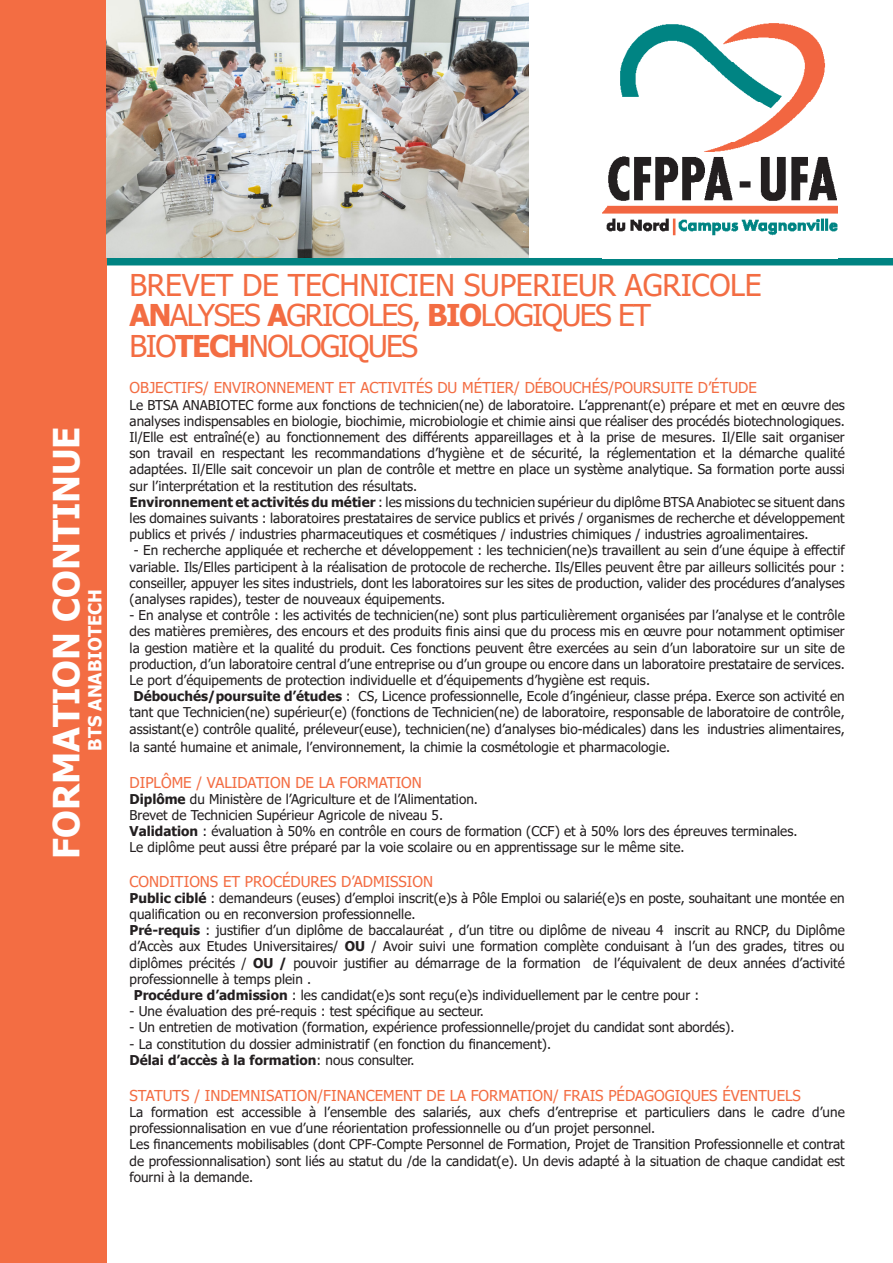
<style>
.page{position:relative;width:893px;height:1263px;background:#fff}
.page>*{position:absolute;margin:0;border:0;box-sizing:border-box;transform-origin:0 0}
.t1{font:700 36px "Tahoma";color:#fff}
.t2{font:30px/31.2px "Tahoma";letter-spacing:-.05em;color:#f36d43}
.t3{font:30px "Tahoma";letter-spacing:-.01em;color:#f36d43}
.t4{font:700 18px "Tahoma";color:#fff}
.t5{font:15px "Tahoma";color:#f36d43}
.t6{font:13.5px/16.2px "Tahoma";color:#231f20;text-align:justify}
.t7{font:700 13.5px "Tahoma";color:#231f20}
.s1{font-weight:700}
.s2{font-weight:400}
</style>
<div class="page">
<div style="left:106px;top:258px;width:787px;height:7px;background:#008382"></div>
<div style="left:0;top:0;width:106px;height:1263px;background:#f36d43"></div>
<img style="left:602px;top:23px;width:236px;height:213px">
<img style="left:106px;top:0;width:423px;height:258px">
<p class="t1" style="left:41px;top:859px;width:434px;rotate:-90deg">FORMATION CONTINUE</p>
<p class="t4" style="left:82px;top:751px;width:163px;rotate:-90deg">BTS ANABIOTECH</p>
<p class="t3" style="left:130px;top:265px;width:634px">BREVET DE TECHNICIEN SUPERIEUR AGRICOLE</p>
<p class="t2" style="left:130px;top:301px;width:523px"><span class="s1">AN</span>ALYSES <span class="s1">A</span>GRICOLES, <span class="s1">BIO</span>LOGIQUES ET<br>BIO<span class="s1">TECH</span>NOLOGIQUES</p>
<p class="t5" style="left:130px;top:378px;width:629px">OBJECTIFS/ ENVIRONNEMENT ET ACTIVITÉS DU MÉTIER/ DÉBOUCHÉS/POURSUITE D’ÉTUDE</p>
<p class="t6" style="left:130px;top:397px;width:717px">Le BTSA ANABIOTEC forme aux fonctions de technicien(ne) de laboratoire. L’apprenant(e) prépare et met en œuvre des analyses indispensables en biologie, biochimie, microbiologie et chimie ainsi que réaliser des procédés biotechnologiques.<br>Il/Elle est entraîné(e) au fonctionnement des différents appareillages et à la prise de mesures. Il/Elle sait organiser son travail en respectant les recommandations d’hygiène et de sécurité, la réglementation et la démarche qualité adaptées. Il/Elle sait concevoir un plan de contrôle et mettre en place un système analytique. Sa formation porte aussi sur l’interprétation et la restitution des résultats.</p>
<p class="t6" style="left:130px;top:494px;width:717px"><span class="s1">Environnement et activités du métier</span> : les missions du technicien supérieur du diplôme BTSA Anabiotec se situent dans les domaines suivants : laboratoires prestataires de service publics et privés / organismes de recherche et développement publics et privés / industries pharmaceutiques et cosmétiques / industries chimiques / industries agroalimentaires.</p>
<p class="t6" style="left:130px;top:543px;width:717px;text-indent:4px">- En recherche appliquée et recherche et développement : les technicien(ne)s travaillent au sein d’une équipe à effectif variable. Ils/Elles participent à la réalisation de protocole de recherche. Ils/Elles peuvent être par ailleurs sollicités pour : conseiller, appuyer les sites industriels, dont les laboratoires sur les sites de production, valider des procédures d’analyses (analyses rapides), tester de nouveaux équipements.</p>
<p class="t6" style="left:130px;top:608px;width:717px">- En analyse et contrôle : les activités de technicien(ne) sont plus particulièrement organisées par l’analyse et le contrôle des matières premières, des encours et des produits finis ainsi que du process mis en œuvre pour notamment optimiser la gestion matière et la qualité du produit. Ces fonctions peuvent être exercées au sein d’un laboratoire sur un site de production, d’un laboratoire central d’une entreprise ou d’un groupe ou encore dans un laboratoire prestataire de services.</p>
<p class="t6" style="left:130px;top:673px;width:522px">Le port d’équipements de protection individuelle et d’équipements d’hygiène est requis.</p>
<p class="t6" style="left:130px;top:689px;width:717px"><span class="s1">Débouchés/poursuite d’études</span> : CS, Licence professionnelle, Ecole d’ingénieur, classe prépa. Exerce son activité en tant que Technicien(ne) supérieur(e) (fonctions de Technicien(ne) de laboratoire, responsable de laboratoire de contrôle, assistant(e) contrôle qualité, préleveur(euse), technicien(ne) d’analyses bio-médicales) dans les industries alimentaires,</p>
<p class="t6" style="left:130px;top:739px;width:542px">la santé humaine et animale, l’environnement, la chimie la cosmétologie et pharmacologie.</p>
<p class="t5" style="left:130px;top:772px;width:294px">DIPLÔME / VALIDATION DE LA FORMATION</p>
<p class="t6" style="left:130px;top:791px;width:350px"><span class="s1">Diplôme</span> du Ministère de l’Agriculture et de l’Alimentation.</p>
<p class="t6" style="left:130px;top:808px;width:315px">Brevet de Technicien Supérieur Agricole de niveau 5.</p>
<p class="t6" style="left:130px;top:824px;width:669px"><span class="s1">Validation</span> : évaluation à 50% en contrôle en cours de formation (CCF) et à 50% lors des épreuves terminales.</p>
<p class="t6" style="left:130px;top:840px;width:556px">Le diplôme peut aussi être préparé par la voie scolaire ou en apprentissage sur le même site.</p>
<p class="t5" style="left:130px;top:871px;width:305px">CONDITIONS ET PROCÉDURES D’ADMISSION</p>
<p class="t6" style="left:130px;top:890px;width:717px"><span class="s1">Public ciblé</span> : demandeurs (euses) d’emploi inscrit(e)s à Pôle Emploi ou salarié(e)s en poste, souhaitant une montée en qualification ou en reconversion professionnelle.</p>
<p class="t6" style="left:130px;top:923px;width:717px"><span class="s1">Pré-requis</span> : justifier d’un diplôme de baccalauréat , d’un titre ou diplôme de niveau 4 inscrit au RNCP, du Diplôme d’Accès aux Etudes Universitaires/ <span class="s1">OU</span> / Avoir suivi une formation complète conduisant à l’un des grades, titres ou diplômes précités / <span class="s1">OU /</span> pouvoir justifier au démarrage de la formation de l’équivalent de deux années d’activité professionnelle à temps plein .</p>
<p class="t6" style="left:134px;top:988px;width:567px"><span class="s1">Procédure d’admission</span> : les candidat(e)s sont reçu(e)s individuellement par le centre pour :</p>
<p class="t6" style="left:130px;top:1004px;width:356px">- Une évaluation des pré-requis : test spécifique au secteur.</p>
<p class="t6" style="left:130px;top:1020px;width:606px">- Un entretien de motivation (formation, expérience professionnelle/projet du candidat sont abordés).</p>
<p class="t6" style="left:130px;top:1036px;width:423px">- La constitution du dossier administratif (en fonction du financement).</p>
<p class="t7" style="left:130px;top:1050px;width:287px">Délai d’accès à la formation<span class="s2">: nous consulter.</span></p>
<p class="t5" style="left:130px;top:1085px;width:673px">STATUTS / INDEMNISATION/FINANCEMENT DE LA FORMATION/ FRAIS PÉDAGOGIQUES ÉVENTUELS</p>
<p class="t6" style="left:130px;top:1105px;width:717px">La formation est accessible à l’ensemble des salariés, aux chefs d’entreprise et particuliers dans le cadre d’une professionnalisation en vue d’une réorientation professionnelle ou d’un projet personnel.</p>
<p class="t6" style="left:130px;top:1137px;width:717px">Les financements mobilisables (dont CPF-Compte Personnel de Formation, Projet de Transition Professionnelle et contrat de professionnalisation) sont liés au statut du /de la candidat(e). Un devis adapté à la situation de chaque candidat est fourni à la demande.</p>
</div>
